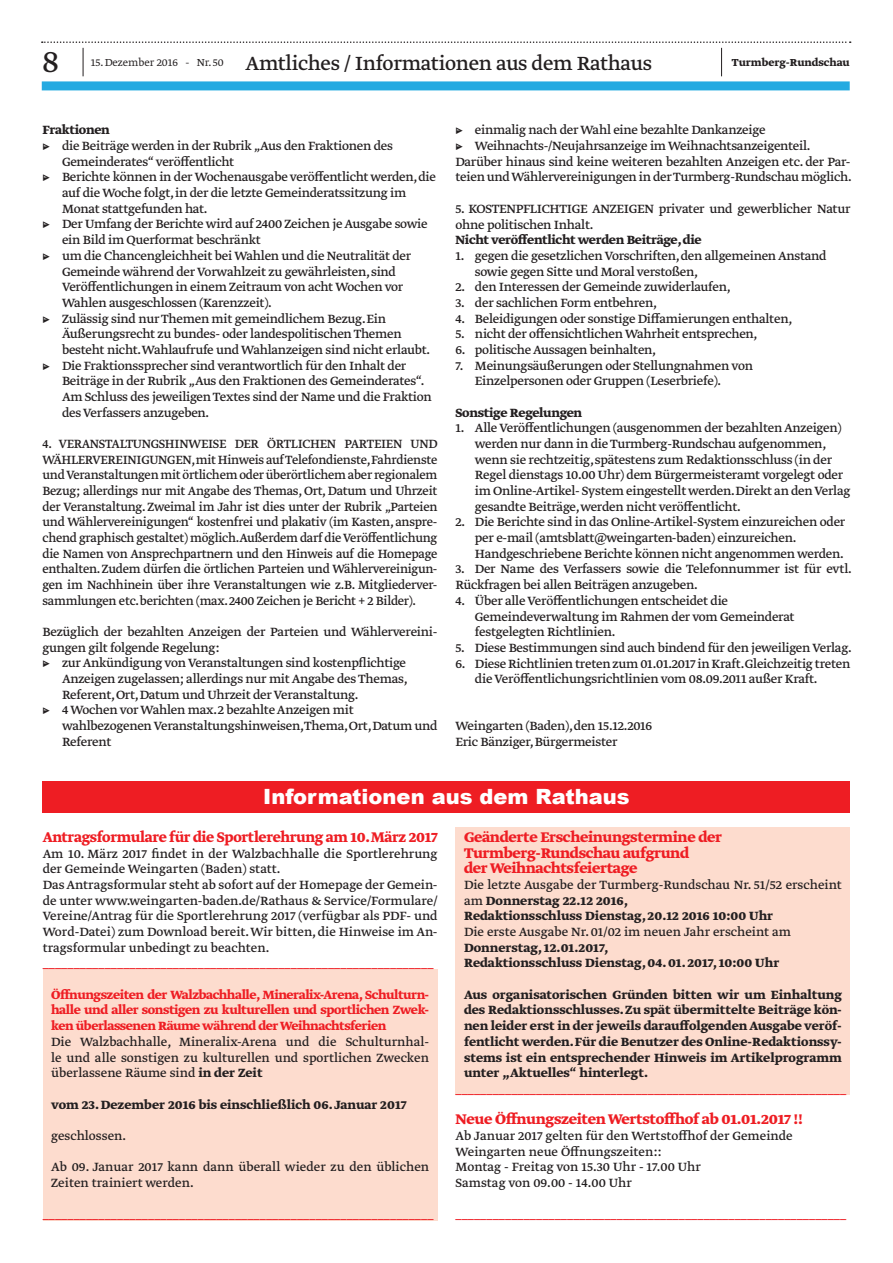
<style>
.page{position:relative;width:893px;height:1263px;background:#fff}
.page>*{position:absolute;margin:0;border:0;box-sizing:border-box;transform-origin:0 0}
.t1{font:300 36px "Greta Text Std";color:#231f20}
.t2{font:22.5px "Greta Text Std";letter-spacing:-.015em;color:#231f20}
.t3{font:900 21px "Arial";color:#fff}
.t4{font:700 16.5px/15.6px "Greta Text Std";letter-spacing:-.02em;color:#ee1d23}
.t5{font:14.1px/15.8px "Greta Text Std";letter-spacing:-.02em;color:#231f20}
.t6{font:14.1px/15.8px "Greta Text Std";color:#231f20}
.t7{font:700 14.1px/15.8px "Greta Text Std";color:#231f20}
.t8{font:14.1px "Greta Text Std";color:#ee1d23}
.t9{font:700 14.1px/15.8px "Greta Text Std";letter-spacing:-.03em;color:#ee1d23;text-align:justify}
.t10{font:700 14.1px "Greta Text Std";letter-spacing:-.02em;color:#231f20}
.t11{font:700 12px "Greta Text Std";color:#231f20}
.s1{font-weight:300;font-size:12px}
.s2{font-weight:700}
.s3{font-weight:400}
</style>
<div class="page">
<div style="left:42px;top:81px;width:808px;height:9px;background:#24aae1"></div>
<svg style="left:42px;top:41px;width:809px;height:35px"></svg>
<div style="left:455px;top:827px;width:395px;height:267px;background:#fddcce"></div>
<div style="left:43px;top:969px;width:394px;height:251px;background:#fddcce"></div>
<div style="left:43px;top:781px;width:807px;height:32px;background:#ee1d23"></div>
<h1 class="t1" style="left:42px;top:41px;width:19px">8</h1>
<h2 class="t2" style="left:91px;top:50px;width:563px"><span class="s1">15. Dezember 2016 - Nr. 50</span> Amtliches / Informationen aus dem Rathaus</h2>
<p class="t11" style="left:732px;top:56px;width:119px">Turmberg-Rundschau</p>
<p class="t10" style="left:43px;top:122px;width:69px">Fraktionen</p>
<p class="t5" style="left:62px;top:139px;width:375px">die Beiträge werden in der Rubrik „Aus den Fraktionen des Gemeinderates“ veröffentlicht<br>Berichte können in der Wochenausgabe veröffentlicht werden, die auf die Woche folgt, in der die letzte Gemeinderatssitzung im Monat stattgefunden hat.<br>Der Umfang der Berichte wird auf 2400 Zeichen je Ausgabe sowie ein Bild im Querformat beschränkt<br>um die Chancengleichheit bei Wahlen und die Neutralität der Gemeinde während der Vorwahlzeit zu gewährleisten, sind Veröffentlichungen in einem Zeitraum von acht Wochen vor Wahlen ausgeschlossen (Karenzzeit).<br>Zulässig sind nur Themen mit gemeindlichem Bezug. Ein Äußerungsrecht zu bundes- oder landespolitischen Themen besteht nicht.Wahlaufrufe und Wahlanzeigen sind nicht erlaubt.<br>Die Fraktionssprecher sind verantwortlich für den Inhalt der Beiträge in der Rubrik „Aus den Fraktionen des Gemeinderates“.<br>Am Schluss des jeweiligen Textes sind der Name und die Fraktion des Verfassers anzugeben.</p>
<p class="t5" style="left:43px;top:437px;width:396px;text-align:justify">4. VERANSTALTUNGSHINWEISE DER ÖRTLICHEN PARTEIEN UND WÄHLERVEREINIGUNGEN,mit Hinweis auf Telefondienste,Fahrdienste und Veranstaltungen mit örtlichem oder überörtlichem aber regionalem Bezug; allerdings nur mit Angabe des Themas, Ort, Datum und Uhrzeit der Veranstaltung. Zweimal im Jahr ist dies unter der Rubrik „Parteien und Wählervereinigungen“ kostenfrei und plakativ (im Kasten, anspre&shy;chend graphisch gestaltet) möglich.Außerdem darf die Veröffentlichung die Namen von Ansprechpartnern und den Hinweis auf die Homepage enthalten. Zudem dürfen die örtlichen Parteien und Wählervereinigun&shy;gen im Nachhinein über ihre Veranstaltungen wie z.B. Mitgliederver&shy;sammlungen etc. berichten (max. 2400 Zeichen je Bericht + 2 Bilder).</p>
<p class="t5" style="left:43px;top:625px;width:396px">Bezüglich der bezahlten Anzeigen der Parteien und Wählervereini-</p>
<p class="t5" style="left:43px;top:640px;width:178px">gungen gilt folgende Regelung:</p>
<p class="t5" style="left:62px;top:656px;width:346px">zur Ankündigung von Veranstaltungen sind kostenpflichtige</p>
<p class="t5" style="left:62px;top:672px;width:347px">Anzeigen zugelassen; allerdings nur mit Angabe des Themas,</p>
<p class="t5" style="left:62px;top:687px;width:298px">Referent, Ort, Datum und Uhrzeit der Veranstaltung.</p>
<p class="t5" style="left:62px;top:703px;width:293px">4 Wochen vor Wahlen max. 2 bezahlte Anzeigen mit</p>
<p class="t5" style="left:62px;top:719px;width:377px">wahlbezogenen Veranstaltungshinweisen,Thema,Ort,Datum und</p>
<p class="t5" style="left:62px;top:734px;width:51px">Referent</p>
<p class="t5" style="left:475px;top:123px;width:292px">einmalig nach der Wahl eine bezahlte Dankanzeige</p>
<p class="t5" style="left:475px;top:139px;width:337px">Weihnachts-/Neujahrsanzeige im Weihnachtsanzeigenteil.</p>
<p class="t5" style="left:455px;top:154px;width:396px">Darüber hinaus sind keine weiteren bezahlten Anzeigen etc. der Par-</p>
<p class="t5" style="left:455px;top:170px;width:398px">teien und Wählervereinigungen in der Turmberg-Rundschau möglich.</p>
<p class="t5" style="left:455px;top:201px;width:396px">5. KOSTENPFLICHTIGE ANZEIGEN privater und gewerblicher Natur ohne politischen Inhalt.</p>
<p class="t10" style="left:455px;top:232px;width:248px">Nicht veröffentlicht werden Beiträge, die</p>
<p class="t5" style="left:475px;top:248px;width:353px;text-indent:-20px">1. gegen die gesetzlichen Vorschriften, den allgemeinen Anstand sowie gegen Sitte und Moral verstoßen,</p>
<p class="t5" style="left:455px;top:280px;width:277px">2. den Interessen der Gemeinde zuwiderlaufen,</p>
<p class="t5" style="left:455px;top:295px;width:203px">3. der sachlichen Form entbehren,</p>
<p class="t5" style="left:455px;top:311px;width:338px">4. Beleidigungen oder sonstige Diffamierungen enthalten,</p>
<p class="t5" style="left:455px;top:327px;width:304px">5. nicht der offensichtlichen Wahrheit entsprechen,</p>
<p class="t5" style="left:455px;top:343px;width:202px">6. politische Aussagen beinhalten,</p>
<p class="t5" style="left:475px;top:358px;width:280px;text-indent:-20px">7. Meinungsäußerungen oder Stellungnahmen von<br>Einzelpersonen oder Gruppen (Leserbriefe).</p>
<p class="t10" style="left:455px;top:404px;width:128px">Sonstige Regelungen</p>
<p class="t5" style="left:475px;top:421px;width:377px;text-indent:-20px">1. Alle Veröffentlichungen (ausgenommen der bezahlten Anzeigen) werden nur dann in die Turmberg-Rundschau aufgenommen, wenn sie rechtzeitig, spätestens zum Redaktionsschluss (in der Regel dienstags 10.00 Uhr) dem Bürgermeisteramt vorgelegt oder im Online-Artikel- System eingestellt werden.Direkt an den Verlag gesandte Beiträge,werden nicht veröffentlicht.</p>
<p class="t5" style="left:475px;top:515px;width:372px;text-indent:-20px">2. Die Berichte sind in das Online-Artikel-System einzureichen oder per e-mail (amtsblatt@weingarten-baden) einzureichen.<br>Handgeschriebene Berichte können nicht angenommen werden.</p>
<p class="t5" style="left:455px;top:562px;width:398px">3. Der Name des Verfassers sowie die Telefonnummer ist für evtl.<br>Rückfragen bei allen Beiträgen anzugeben.</p>
<p class="t5" style="left:475px;top:593px;width:321px;text-indent:-20px">4. Über alle Veröffentlichungen entscheidet die<br>Gemeindeverwaltung im Rahmen der vom Gemeinderat festgelegten Richtlinien.</p>
<p class="t5" style="left:455px;top:640px;width:398px">5. Diese Bestimmungen sind auch bindend für den jeweiligen Verlag.</p>
<p class="t5" style="left:475px;top:656px;width:377px;text-indent:-20px">6. Diese Richtlinien treten zum 01.01.2017 in Kraft.Gleichzeitig treten die Veröffentlichungsrichtlinien vom 08.09.2011 außer Kraft.</p>
<p class="t5" style="left:455px;top:719px;width:198px">Weingarten (Baden), den 15.12.2016<br>Eric Bänziger, Bürgermeister</p>
<h3 class="t3" style="left:263px;top:782px;width:368px">Informationen aus dem Rathaus</h3>
<p class="t4" style="left:43px;top:830px;width:396px">Antragsformulare für die Sportlerehrung am 10.März 2017</p>
<p class="t6" style="left:43px;top:846px;width:396px">Am 10. März 2017 findet in der Walzbachhalle die Sportlerehrung der Gemeinde Weingarten (Baden) statt.<br>Das Antragsformular steht ab sofort auf der Homepage der Gemein&shy;de unter www.weingarten-baden.de/Rathaus &amp; Service/Formulare/ Vereine/Antrag für die Sportlerehrung 2017 (verfügbar als PDF- und Word-Datei) zum Download bereit. Wir bitten, die Hinweise im An&shy;tragsformular unbedingt zu beachten.</p>
<p class="t8" style="left:43px;top:955px;width:392px">_______________________________________________________________</p>
<p class="t9" style="left:51px;top:987px;width:379px">Öffnungszeiten der Walzbachhalle, Mineralix-Arena, Schulturn&shy;halle und aller sonstigen zu kulturellen und sportlichen Zwec&shy;ken überlassenen Räume während der Weihnachtsferien</p>
<p class="t5" style="left:51px;top:1034px;width:379px;text-align:justify">Die Walzbachhalle, Mineralix-Arena und die Schulturnhal&shy;le und alle sonstigen zu kulturellen und sportlichen Zwecken überlassene Räume sind <span class="s2">in der Zeit</span></p>
<p class="t7" style="left:51px;top:1097px;width:357px">vom 23. Dezember 2016 bis einschließlich 06. Januar 2017</p>
<p class="t6" style="left:51px;top:1128px;width:77px">geschlossen.</p>
<p class="t6" style="left:51px;top:1160px;width:379px">Ab 09. Januar 2017 kann dann überall wieder zu den üblichen<br>Zeiten trainiert werden.</p>
<p class="t8" style="left:43px;top:1206px;width:392px">_______________________________________________________________</p>
<p class="t4" style="left:464px;top:830px;width:260px">Geänderte Erscheinungstermine der<br>Turmberg-Rundschau aufgrund<br>der Weihnachtsfeiertage</p>
<p class="t7" style="left:464px;top:877px;width:379px"><span class="s3">Die letzte Ausgabe der Turmberg-Rundschau Nr. 51/52 erscheint am</span> Donnerstag 22.12 2016,<br>Redaktionsschluss Dienstag, 20.12 2016 10:00 Uhr</p>
<p class="t6" style="left:464px;top:925px;width:329px">Die erste Ausgabe Nr. 01/02 im neuen Jahr erscheint am</p>
<p class="t7" style="left:464px;top:940px;width:317px">Donnerstag, 12.01.2017,<br>Redaktionsschluss Dienstag, 04. 01. 2017, 10:00 Uhr</p>
<p class="t7" style="left:464px;top:987px;width:379px;text-align:justify">Aus organisatorischen Gründen bitten wir um Einhaltung des Redaktionsschlusses. Zu spät übermittelte Beiträge kön&shy;nen leider erst in der jeweils darauffolgenden Ausgabe veröf&shy;fentlicht werden. Für die Benutzer des Online-Redaktionssy&shy;stems ist ein entsprechender Hinweis im Artikelprogramm unter „Aktuelles“ hinterlegt.</p>
<p class="t8" style="left:455px;top:1080px;width:392px">_______________________________________________________________</p>
<p class="t4" style="left:455px;top:1112px;width:349px">Neue Öffnungszeiten Wertstoffhof ab 01.01.2017 !!</p>
<p class="t6" style="left:455px;top:1128px;width:339px">Ab Januar 2017 gelten für den Wertstoffhof der Gemeinde Weingarten neue Öffnungszeiten::<br>Montag - Freitag von 15.30 Uhr - 17.00 Uhr<br>Samstag von 09.00 - 14.00 Uhr</p>
<p class="t8" style="left:455px;top:1206px;width:392px">_______________________________________________________________</p>
</div>
